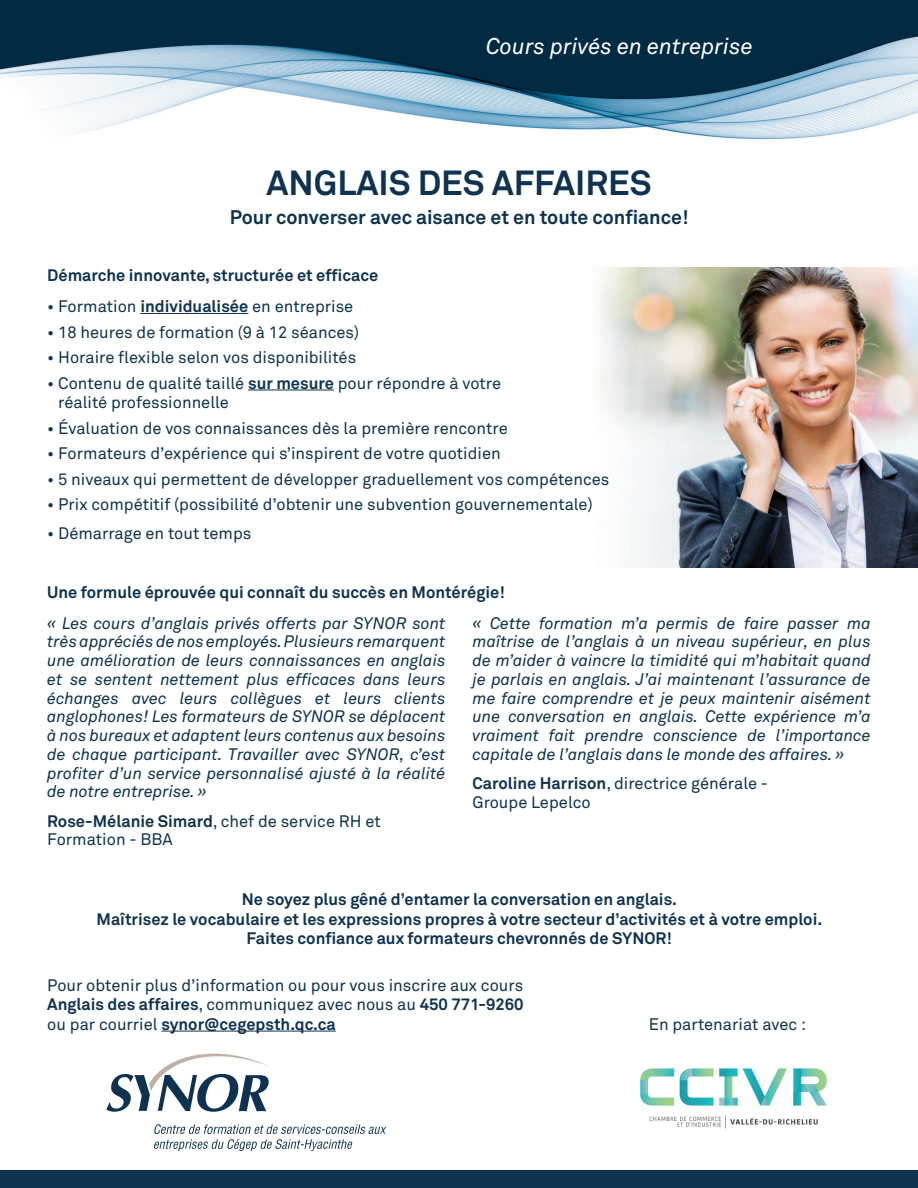
<style>
.page{position:relative;width:918px;height:1188px;background:#fff}
.page>*{position:absolute;margin:0;border:0;box-sizing:border-box;transform-origin:0 0}
.t1{font:700 34.5px "Akkurat Pro";color:#0e324f}
.t2{font:italic 22.5px "Akkurat Pro";color:#fff}
.t3{font:700 19.5px "Akkurat Pro";color:#0e324f}
.t4{font:italic 16.5px/18.8px "Akkurat Pro";color:#0e324f;text-align:justify}
.t5{font:16.5px/18.8px "Akkurat Pro";color:#0e324f}
.t6{font:700 16.5px "Akkurat Pro";color:#0e324f}
.s1{font-weight:700}
.s2{font-weight:400}
</style>
<div class="page">
<img style="left:598px;top:267px;width:320px;height:300px">
<img style="left:0;top:0;width:918px;height:140px">
<svg style="left:106px;top:1053px;width:280px;height:98px"></svg>
<hr style="left:140px;top:313px;width:108px;height:1px;background:#0e324f">
<hr style="left:248px;top:390px;width:86px;height:1px;background:#0e324f">
<hr style="left:161px;top:1031px;width:175px;height:1px;background:#0e324f">
<div style="left:0;top:1170px;width:918px;height:18px;background:#0e324f"></div>
<img style="left:640px;top:1068px;width:187px;height:61px">
<p class="t2" style="left:486px;top:33px;width:268px">Cours privés en entreprise</p>
<p class="t1" style="left:266px;top:161px;width:387px">ANGLAIS DES AFFAIRES</p>
<p class="t3" style="left:230px;top:205px;width:460px">Pour converser avec aisance et en toute confiance!</p>
<p class="t6" style="left:47px;top:265px;width:333px">Démarche innovante, structurée et efficace</p>
<p class="t5" style="left:47px;top:298px;width:308px">• Formation <span class="s1">individualisée</span> en entreprise</p>
<p class="t5" style="left:47px;top:323px;width:313px">• 18 heures de formation (9 à 12 séances)</p>
<p class="t5" style="left:47px;top:349px;width:311px">• Horaire flexible selon vos disponibilités</p>
<p class="t5" style="left:58px;top:374px;width:444px;line-height:19.5px;text-indent:-11px">• Contenu de qualité taillé <span class="s1">sur mesure</span> pour répondre à votre réalité professionnelle</p>
<p class="t5" style="left:47px;top:419px;width:462px">• Évaluation de vos connaissances dès la première rencontre</p>
<p class="t5" style="left:47px;top:445px;width:455px">• Formateurs d’expérience qui s’inspirent de votre quotidien</p>
<p class="t5" style="left:47px;top:470px;width:564px">• 5 niveaux qui permettent de développer graduellement vos compétences</p>
<p class="t5" style="left:47px;top:496px;width:547px">• Prix compétitif (possibilité d’obtenir une subvention gouvernementale)</p>
<p class="t5" style="left:47px;top:524px;width:206px">• Démarrage en tout temps</p>
<p class="t6" style="left:47px;top:582px;width:459px">Une formule éprouvée qui connaît du succès en Montérégie!</p>
<p class="t4" style="left:47px;top:614px;width:400px">« Les cours d’anglais privés offerts par SYNOR sont très appréciés de nos employés. Plusieurs remarquent une amélioration de leurs connaissances en anglais et se sentent nettement plus efficaces dans leurs échanges avec leurs collègues et leurs clients anglophones! Les formateurs de SYNOR se déplacent à nos bureaux et adaptent leurs contenus aux besoins de chaque participant. Travailler avec SYNOR, c’est profiter d’un service personnalisé ajusté à la réalité de notre entreprise. »</p>
<p class="t5" style="left:47px;top:812px;width:335px"><span class="s1">Rose-Mélanie Simard</span>, chef de service RH et<br>Formation - BBA</p>
<p class="t4" style="left:472px;top:614px;width:400px">« Cette formation m’a permis de faire passer ma maîtrise de l’anglais à un niveau supérieur, en plus de m’aider à vaincre la timidité qui m’habitait quand je parlais en anglais. J’ai maintenant l’assurance de me faire comprendre et je peux maintenir aisément une conversation en anglais. Cette expérience m’a vraiment fait prendre conscience de l’importance capitale de l’anglais dans le monde des affaires. »</p>
<p class="t5" style="left:472px;top:774px;width:297px"><span class="s1">Caroline Harrison</span>, directrice générale -<br>Groupe Lepelco</p>
<p class="t6" style="left:242px;top:889px;width:437px">Ne soyez plus gêné d’entamer la conversation en anglais.</p>
<p class="t6" style="left:97px;top:909px;width:727px">Maîtrisez le vocabulaire et les expressions propres à votre secteur d’activités et à votre emploi.</p>
<p class="t6" style="left:246px;top:928px;width:427px">Faites confiance aux formateurs chevronnés de SYNOR!</p>
<p class="t5" style="left:47px;top:976px;width:478px">Pour obtenir plus d’information ou pour vous inscrire aux cours</p>
<p class="t6" style="left:47px;top:994px;width:478px">Anglais des affaires<span class="s2">, communiquez avec nous au</span> 450 771-9260</p>
<p class="t6" style="left:47px;top:1014px;width:290px"><span class="s2">ou par courriel</span> synor@cegepsth.qc.ca</p>
<p class="t5" style="left:649px;top:1015px;width:159px">En partenariat avec :</p>
</div>
